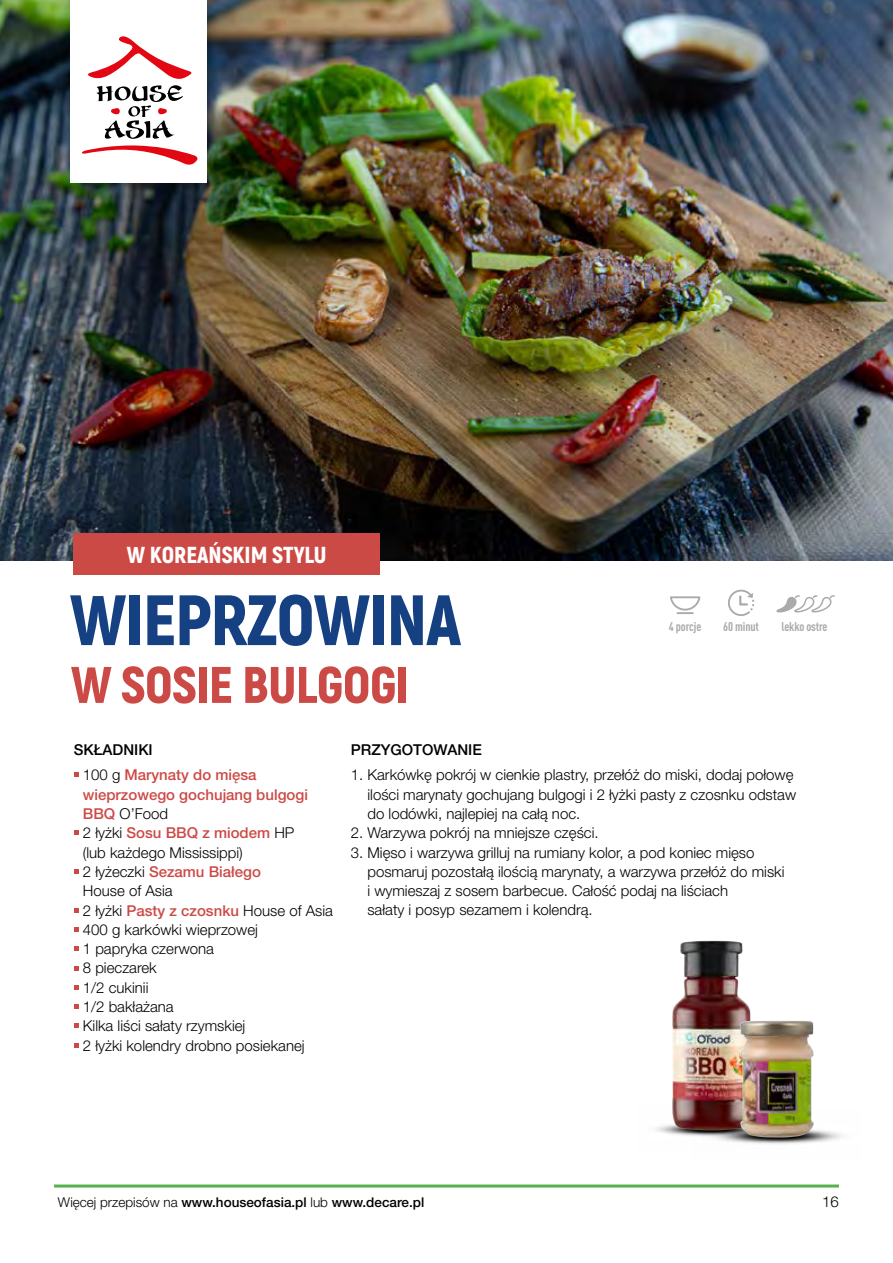
<style>
.page{position:relative;width:893px;height:1263px;background:#fff}
.page>*{position:absolute;margin:0;border:0;box-sizing:border-box;transform-origin:0 0}
.t1{font:900 71.1px "Akrobat";letter-spacing:-.015em;color:#154082}
.t2{font:900 51.3px "Akrobat";letter-spacing:-.01em;color:#cc4a46}
.t3{font:900 23.1px "Akrobat";color:#fff}
.t4{font:300 15px/19.4px "Helvetica Neue LT Pro";color:#000}
.t5{font:500 15px/25.3px "Helvetica Neue LT Pro";color:#cc4a46}
.t6{font:500 15px "Helvetica Neue LT Pro";color:#000}
.t7{font:500 13.5px "Helvetica Neue LT Pro";color:#000}
.t8{font:700 condensed 12.6px "DIN Pro";letter-spacing:-.01em;color:#aaa}
.s1{color:#000}
.s2{font-weight:300;color:#000}
.s3{font-weight:500;color:#cc4a46}
.s4{font-weight:300}
</style>
<div class="page">
<img style="left:0;top:0;width:893px;height:561px">
<svg style="left:74px;top:772px;width:5px;height:5px"></svg>
<svg style="left:74px;top:830px;width:5px;height:5px"></svg>
<svg style="left:74px;top:869px;width:5px;height:5px"></svg>
<svg style="left:74px;top:908px;width:5px;height:4px"></svg>
<svg style="left:74px;top:927px;width:5px;height:5px"></svg>
<svg style="left:74px;top:946px;width:5px;height:5px"></svg>
<svg style="left:74px;top:966px;width:5px;height:4px"></svg>
<svg style="left:74px;top:985px;width:5px;height:5px"></svg>
<svg style="left:74px;top:1004px;width:5px;height:5px"></svg>
<svg style="left:74px;top:1023px;width:5px;height:5px"></svg>
<svg style="left:74px;top:1043px;width:5px;height:5px"></svg>
<div style="left:73px;top:534px;width:307px;height:41px;background:#cc4a46"></div>
<img style="left:655px;top:1125px;width:36px;height:11px">
<img style="left:672px;top:941px;width:78px;height:189px">
<img style="left:691px;top:1109px;width:151px;height:35px">
<img style="left:740px;top:1020px;width:74px;height:118px">
<svg style="left:728px;top:590px;width:26px;height:26px"></svg>
<svg style="left:670px;top:596px;width:30px;height:18px"></svg>
<svg style="left:776px;top:595px;width:59px;height:18px"></svg>
<hr style="left:54px;top:1184px;width:785px;height:3px;background:#57b14d">
<div style="left:61px;top:0;width:158px;height:195px;background:#000;opacity:.3"></div>
<div style="left:70px;top:0;width:136px;height:182px;background:#fff"></div>
<svg style="left:82px;top:145px;width:116px;height:20px"></svg>
<svg style="left:88px;top:36px;width:104px;height:103px"></svg>
<h3 class="t3" style="left:127px;top:540px;width:201px">W KOREAŃSKIM STYLU</h3>
<h1 class="t1" style="left:70px;top:574px;width:393px">WIEPRZOWINA</h1>
<h2 class="t2" style="left:71px;top:652px;width:340px">W SOSIE BULGOGI</h2>
<p class="t8" style="left:669px;top:617px;width:34px">4 porcje</p>
<p class="t8" style="left:723px;top:617px;width:37px">60 minut</p>
<p class="t8" style="left:781px;top:617px;width:48px">lekko ostre</p>
<p class="t5" style="left:83px;top:737px;width:175px;text-indent:-9px"><span class="s1">SKŁADNIKI<br></span><span class="s2">100 g</span> Marynaty do mięsa</p>
<p class="t4" style="left:83px;top:784px;width:252px"><span class="s3">wieprzowego gochujang bulgogi<br>BBQ</span> O’Food<br>2 łyżki <span class="s3">Sosu BBQ z miodem</span> HP<br>(lub każdego Mississippi)<br>2 łyżeczki <span class="s3">Sezamu Białego<br></span>House of Asia<br>2 łyżki <span class="s3">Pasty z czosnku</span> House of Asia<br>400 g karkówki wieprzowej<br>1 papryka czerwona<br>8 pieczarek<br>1/2 cukinii<br>1/2 bakłażana<br>Kilka liści sałaty rzymskiej<br>2 łyżki kolendry drobno posiekanej</p>
<p class="t6" style="left:351px;top:741px;width:133px">PRZYGOTOWANIE</p>
<p class="t4" style="left:367px;top:765px;width:430px;text-indent:-17px">1. Karkówkę pokrój w cienkie plastry, przełóż do miski, dodaj połowę ilości marynaty gochujang bulgogi i 2 łyżki pasty z czosnku odstaw do lodówki, najlepiej na całą noc.</p>
<p class="t4" style="left:351px;top:823px;width:249px">2. Warzywa pokrój na mniejsze części.</p>
<p class="t4" style="left:367px;top:842px;width:419px;text-indent:-17px">3. Mięso i warzywa grilluj na rumiany kolor, a pod koniec mięso posmaruj pozostałą ilością marynaty, a warzywa przełóż do miski i wymieszaj z sosem barbecue. Całość podaj na liściach<br>sałaty i posyp sezamem i kolendrą.</p>
<p class="t7" style="left:58px;top:1194px;width:368px"><span class="s4">Więcej przepisów na</span> www.houseofasia.pl <span class="s4">lub</span> www.decare.pl</p>
<p class="t4" style="left:822px;top:1191px;width:18px">16</p>
</div>
